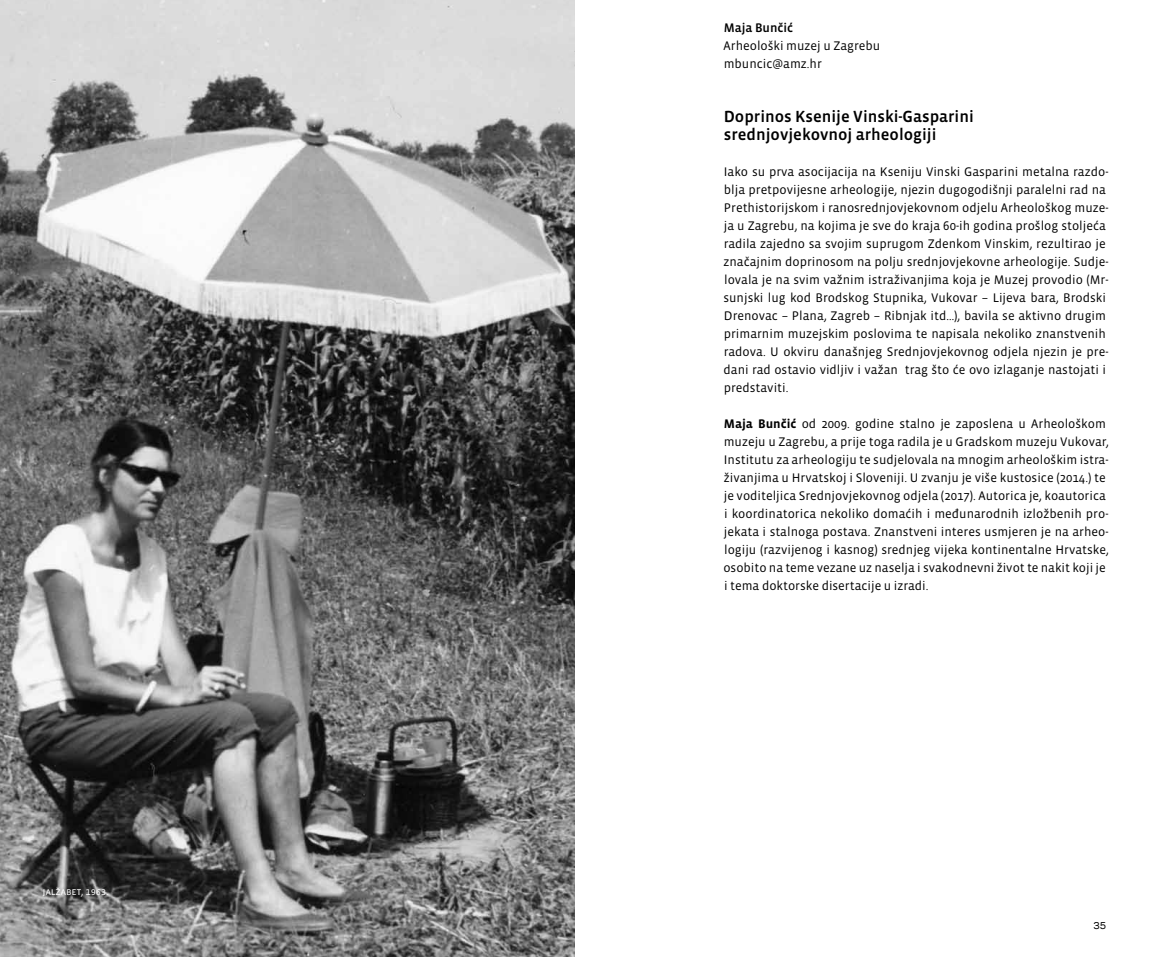
<style>
.page{position:relative;width:1149px;height:957px;background:#fff}
.page>*{position:absolute;margin:0;border:0;box-sizing:border-box;transform-origin:0 0}
.t1{font:500 16.5px "Vista Sans OTCE";color:#000}
.AMZ-sazetak-autor-po{font:12.75px/18px "Vista Sans OTCE";color:#000}
.AMZ-sazetak-autor-im{font:500 12.75px "Vista Sans OTCE";color:#000}
.AMZ_egida{font:10.5px "Vista Sans OTCE";color:#fff}
.t2{font:500 9px "Polaris";color:#000}
.s1{font-weight:700}
</style>
<div class="page">
<img style="left:0;top:0;width:574px;height:957px">
<p class="AMZ_egida" style="left:43px;top:885px;width:68px">jalžab et, 1963.</p>
<p class="AMZ-sazetak-autor-im" style="left:723px;top:20px;width:71px">Maja Bunčić</p>
<p class="AMZ-sazetak-autor-po" style="left:723px;top:36px;width:158px">Arheološki muzej u Zagrebu</p>
<p class="AMZ-sazetak-autor-po" style="left:723px;top:54px;width:100px">mbuncic@amz.hr</p>
<p class="t1" style="left:723px;top:107px;width:251px">Doprinos Ksenije Vinski-Gasparini</p>
<p class="t1" style="left:723px;top:125px;width:214px">srednjovjekovnoj arheologiji</p>
<p class="AMZ-sazetak-autor-po" style="left:723px;top:162px;width:386px">Iako su prva asocijacija na Kseniju Vinski Gasparini metalna razdo&shy;blja pretpovijesne arheologije, njezin dugogodišnji paralelni rad na Prethistorijskom i ranosrednjovjekovnom odjelu Arheološkog muze&shy;ja u Zagrebu, na kojima je sve do kraja 60-ih godina prošlog stoljeća radila zajedno sa svojim suprugom Zdenkom Vinskim, rezultirao je značajnim doprinosom na polju srednjovjekovne arheologije. Sudje&shy;lovala je na svim važnim istraživanjima koja je Muzej provodio (Mr&shy;sunjski lug kod Brodskog Stupnika, Vukovar – Lijeva bara, Brodski Drenovac – Plana, Zagreb – Ribnjak itd…), bavila se aktivno drugim primarnim muzejskim poslovima te napisala nekoliko znanstvenih radova. U okviru današnjeg Srednjovjekovnog odjela njezin je pre&shy;dani rad ostavio vidljiv i važan trag što će ovo izlaganje nastojati i predstaviti.</p>
<p class="AMZ-sazetak-autor-po" style="left:723px;top:414px;width:387px"><span class="s1">Maja Bunčić</span> od 2009. godine stalno je zaposlena u Arheološkom muzeju u Zagrebu, a prije toga radila je u Gradskom muzeju Vukovar, Institutu za arheologiju te sudjelovala na mnogim arheološkim istra&shy;živanjima u Hrvatskoj i Sloveniji. U zvanju je više kustosice (2014.) te je voditeljica Srednjovjekovnog odjela (2017). Autorica je, koautorica i koordinatorica nekoliko domaćih i međunarodnih izložbenih pro&shy;jekata i stalnoga postava. Znanstveni interes usmjeren je na arheo&shy;logiju (razvijenog i kasnog) srednjeg vijeka kontinentalne Hrvatske, osobito na teme vezane uz naselja i svakodnevni život te nakit koji je i tema doktorske disertacije u izradi.</p>
<p class="t2" style="left:1092px;top:919px;width:14px">35</p>
</div>
